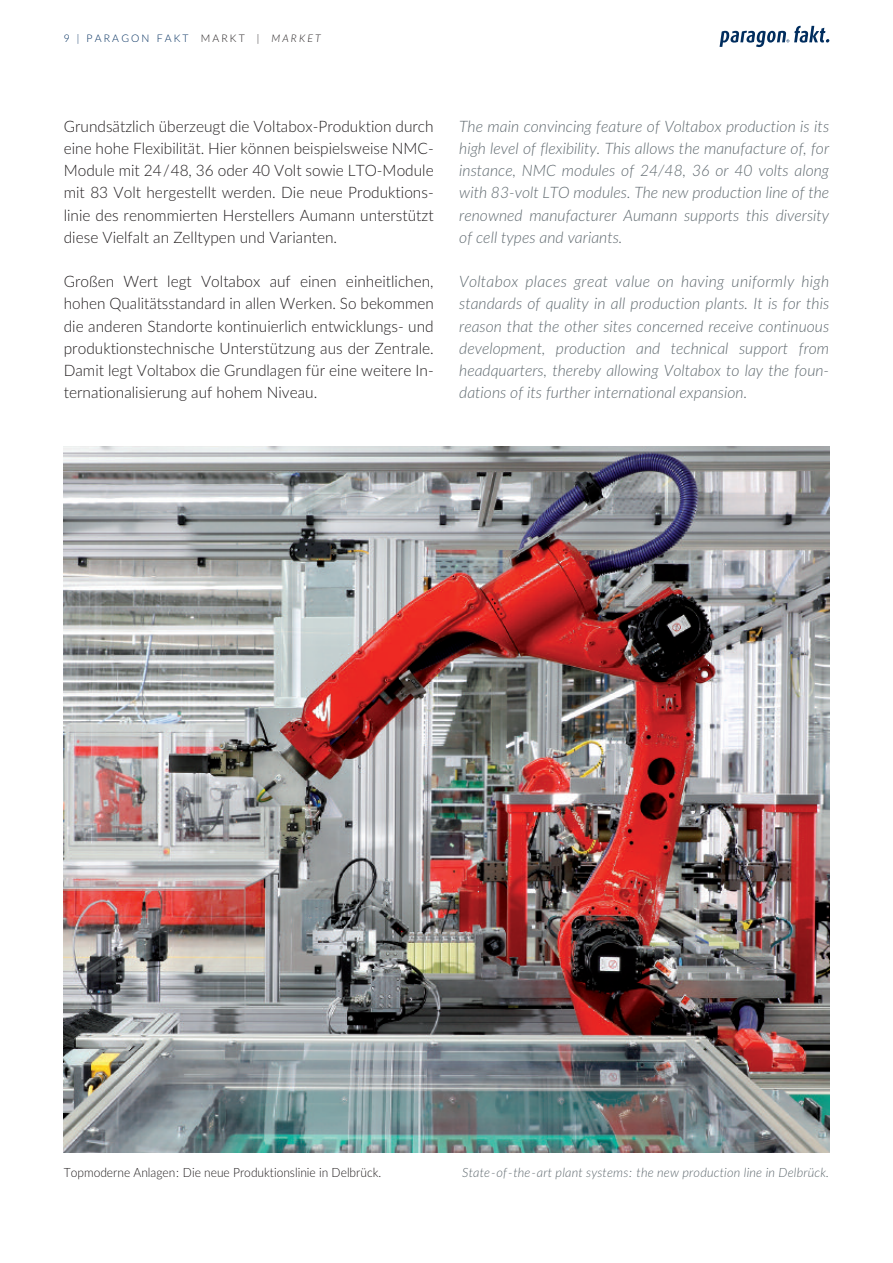
<style>
.page{position:relative;width:893px;height:1263px;background:#fff}
.page>*{position:absolute;margin:0;border:0;box-sizing:border-box;transform-origin:0 0}
.t1{font:italic 300 15.75px/22.2px "Lato";color:#5f696f;text-align:justify}
.t2{font:300 15.75px/22.2px "Lato";color:#231f20;text-align:justify}
.t3{font:italic 300 12.75px "Lato";letter-spacing:.01em;color:#5f696f}
.t4{font:300 12.75px "Lato";color:#231f20;scale:.94 1}
.t5{font:300 10.5px "Lato";letter-spacing:.205em;color:#002d5e}
.s1{color:#231f20}
.s2{font-style:italic;color:#231f20}
</style>
<div class="page">
<svg style="left:720px;top:26px;width:109px;height:21px"></svg>
<img style="left:64px;top:446px;width:765px;height:706px">
<p class="t5" style="left:64px;top:33px;width:258px">9 | PARAGON FAKT <span class="s1">MARKT |</span> <span class="s2">MARKET</span></p>
<p class="t2" style="left:64px;top:115px;width:371px">Grundsätzlich überzeugt die Voltabox-Produktion durch eine hohe Flexibilität. Hier können beispielsweise NMC-Module mit 24/48, 36 oder 40 Volt sowie LTO-Module mit 83 Volt hergestellt werden. Die neue Produktions&shy;linie des renommierten Herstellers Aumann unterstützt diese Vielfalt an Zelltypen und Varianten.</p>
<p class="t2" style="left:64px;top:271px;width:371px">Großen Wert legt Voltabox auf einen einheitlichen, hohen Qualitätsstandard in allen Werken. So bekommen die anderen Standorte kontinuierlich entwicklungs- und produktionstechnische Unterstützung aus der Zentrale.<br>Damit legt Voltabox die Grundlagen für eine weitere In&shy;ternationalisierung auf hohem Niveau.</p>
<p class="t1" style="left:459px;top:115px;width:371px">The main convincing feature of Voltabox production is its high level of flexibility. This allows the manufacture of, for instance, NMC modules of 24/48, 36 or 40 volts along with 83-volt LTO modules. The new production line of the renowned manufacturer Aumann supports this diversity of cell types and variants.</p>
<p class="t1" style="left:459px;top:271px;width:371px">Voltabox places great value on having uniformly high standards of quality in all production plants. It is for this reason that the other sites concerned receive continuous development, production and technical support from headquarters, thereby allowing Voltabox to lay the foun&shy;dations of its further international expansion.</p>
<p class="t4" style="left:64px;top:1165px;width:339px">Topmoderne Anlagen: Die neue Produktionslinie in Delbrück.</p>
<p class="t3" style="left:462px;top:1165px;width:368px">State-of-the-art plant systems: the new production line in Delbrück.</p>
</div>
